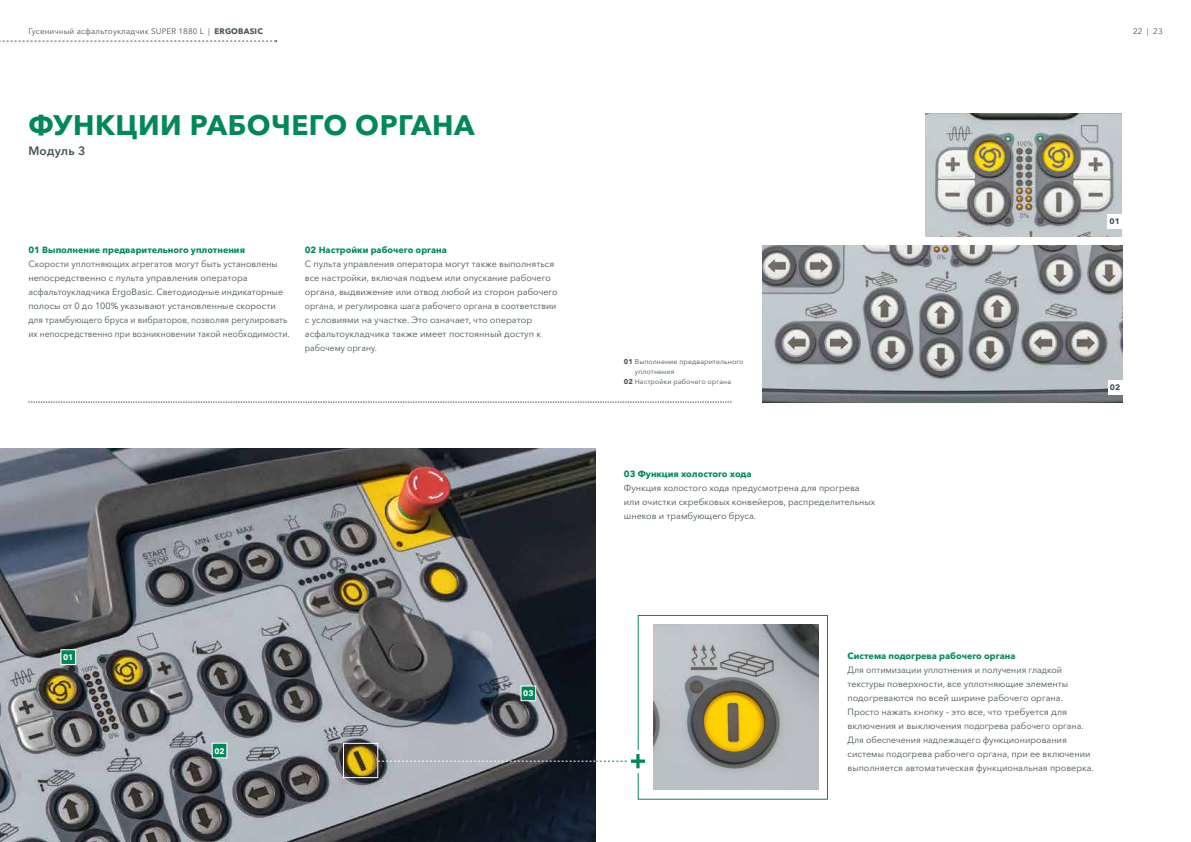
<style>
.page{position:relative;width:1191px;height:842px;background:#fff}
.page>*{position:absolute;margin:0;border:0;box-sizing:border-box;transform-origin:0 0}
.t1{font:700 28px "Avenir Next Cyr";letter-spacing:.02em;color:#008858}
.t2{font:600 12px "Avenir Next Cyr";letter-spacing:.02em;color:#455256}
.t3{font:9px/14px "Avenir Next Cyr";color:#455256}
.t4{font:700 9px "Avenir Next Cyr";color:#008858}
.t5{font:8px "Avenir Next Cyr";letter-spacing:.02em;color:#455256}
.t6{font:700 8px "Avenir Next Cyr";color:#fff}
.t7{font:700 8px "Avenir Next Cyr";color:#455256}
.t8{font:7px "Avenir Next Cyr";letter-spacing:.01em;color:#455256}
.s1{font-weight:700}
</style>
<div class="page">
<svg style="left:28px;top:402px;width:703px;height:1px"></svg>
<img style="left:926px;top:113px;width:195px;height:124px">
<img style="left:762px;top:246px;width:360px;height:157px">
<div style="left:1107px;top:214px;width:14px;height:14px;background:#fff"></div>
<div style="left:1108px;top:380px;width:14px;height:14px;background:#fff"></div>
<img style="left:0;top:449px;width:595px;height:393px">
<div style="left:343px;top:743px;width:35px;height:35px;border:1px solid #fff"></div>
<svg style="left:378px;top:754px;width:267px;height:14px;background:#8e9499"></svg>
<svg style="left:212px;top:743px;width:15px;height:15px"></svg>
<svg style="left:60px;top:649px;width:16px;height:16px"></svg>
<svg style="left:520px;top:685px;width:16px;height:16px"></svg>
<img style="left:654px;top:625px;width:165px;height:165px">
<svg style="left:0;top:40px;width:277px;height:2px"></svg>
<p class="t5" style="left:28px;top:27px;width:236px">Гусеничный асфальтоукладчик SUPER 1880 L | <span class="s1">ERGOBASIC</span></p>
<h1 class="t1" style="left:28px;top:108px;width:448px">ФУНКЦИИ РАБОЧЕГО ОРГАНА</h1>
<h2 class="t2" style="left:28px;top:143px;width:59px">Модуль 3</h2>
<p class="t4" style="left:28px;top:244px;width:218px">01 Выполнение предварительного уплотнения</p>
<p class="t3" style="left:28px;top:257px;width:263px">Скорости уплотняющих агрегатов могут быть установлены непосредственно с пульта управления оператора асфальтоукладчика ErgoBasic. Светодиодные индикаторные полосы от 0 до 100% указывают установленные скорости для трамбующего бруса и вибраторов, позволяя регулировать их непосредственно при возникновении такой необходимости.</p>
<p class="t4" style="left:305px;top:244px;width:144px">02 Настройки рабочего органа</p>
<p class="t3" style="left:305px;top:257px;width:254px">С пульта управления оператора могут также выполняться все настройки, включая подъем или опускание рабочего органа, выдвижение или отвод любой из сторон рабочего органа, и регулировка шага рабочего органа в соответствии с условиями на участке. Это означает, что оператор асфальтоукладчика также имеет постоянный доступ к рабочему органу.</p>
<p class="t6" style="left:63px;top:652px;width:12px">01</p>
<p class="t6" style="left:214px;top:746px;width:12px">02</p>
<p class="t6" style="left:523px;top:689px;width:12px">03</p>
<p class="t5" style="left:1133px;top:27px;width:31px">22 | 23</p>
<p class="t7" style="left:1109px;top:216px;width:12px">01</p>
<p class="t8" style="left:624px;top:357px;width:121px"><span class="s1">01</span> Выполнение предварительного</p>
<p class="t8" style="left:635px;top:367px;width:41px">уплотнения</p>
<p class="t8" style="left:624px;top:377px;width:109px"><span class="s1">02</span> Настройки рабочего органа</p>
<p class="t4" style="left:624px;top:468px;width:129px">03 Функция холостого хода</p>
<p class="t3" style="left:624px;top:481px;width:253px">Функция холостого хода предусмотрена для прогрева или очистки скребковых конвейеров, распределительных шнеков и трамбующего бруса.</p>
<p class="t7" style="left:1110px;top:383px;width:12px">02</p>
<p class="t4" style="left:847px;top:650px;width:169px">Система подогрева рабочего органа</p>
<p class="t3" style="left:847px;top:663px;width:248px">Для оптимизации уплотнения и получения гладкой текстуры поверхности, все уплотняющие элементы подогреваются по всей ширине рабочего органа.<br>Просто нажать кнопку – это все, что требуется для включения и выключения подогрева рабочего органа.<br>Для обеспечения надлежащего функционирования системы подогрева рабочего органа, при ее включении выполняется автоматическая функциональная проверка.</p>
</div>
